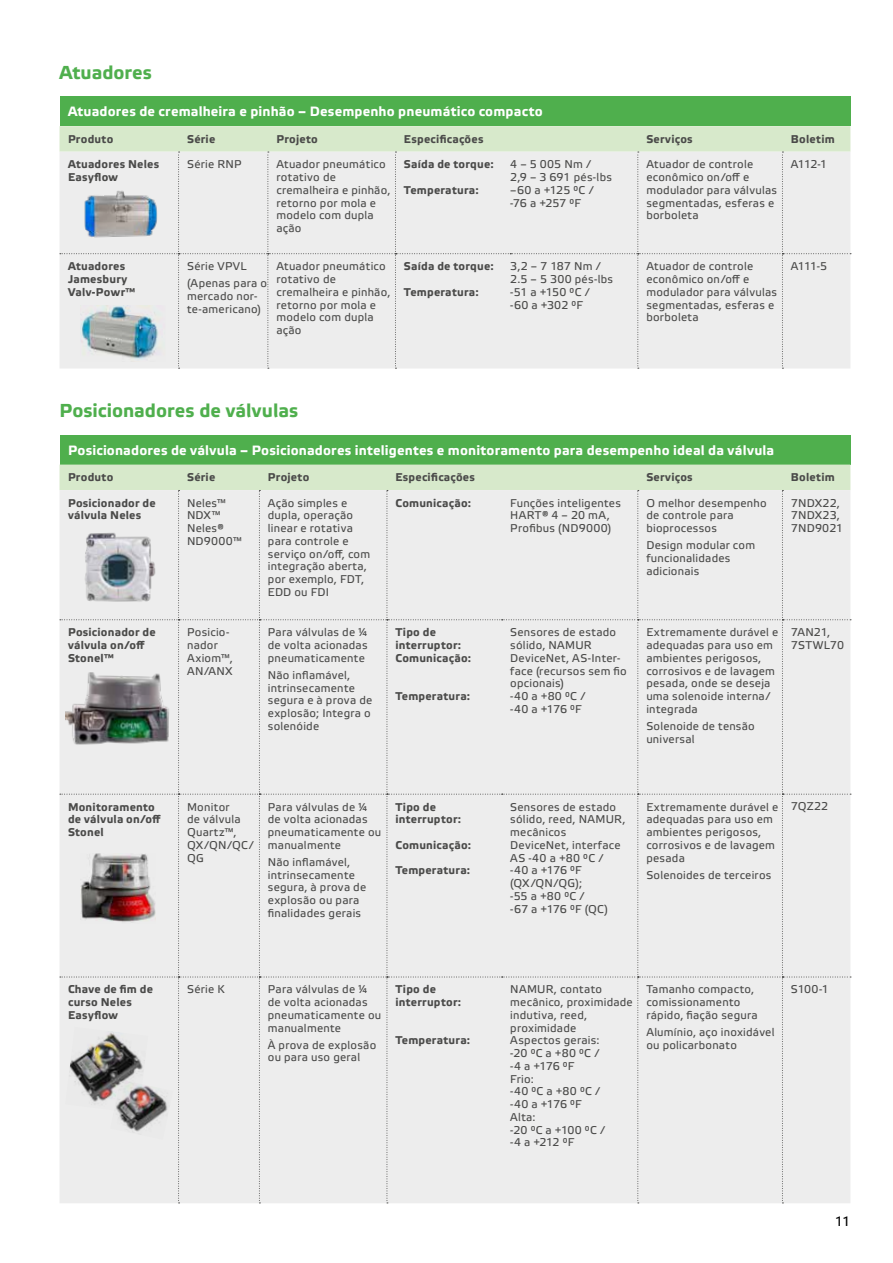
<style>
.page{position:relative;width:893px;height:1263px;background:#fff}
.page>*{position:absolute;margin:0;border:0;box-sizing:border-box;transform-origin:0 0}
.t1{font:700 18.75px "Etelka Text Pro";color:#4faf4d}
.t2{font:700 13.5px "Etelka Text Pro";letter-spacing:.01em;color:#fff}
.t3{font:13.5px "Etelka Text Pro";color:#000}
.t4{font:11.25px/12.8px "Etelka Text Pro";letter-spacing:.02em;color:#4a4a49}
.t5{font:700 11.25px/12.8px "Etelka Text Pro";letter-spacing:.02em;color:#4a4a49}
</style>
<div class="page">
<div style="left:60px;top:435px;width:790px;height:30px;background:#4faf4d"></div>
<div style="left:60px;top:465px;width:791px;height:738px;background:#ededed"></div>
<div style="left:60px;top:96px;width:790px;height:30px;background:#4faf4d"></div>
<svg style="left:60px;top:126px;width:791px;height:243px;background:#eaece8"></svg>
<img style="left:83px;top:189px;width:76px;height:50px">
<img style="left:81px;top:305px;width:84px;height:56px">
<img style="left:110px;top:1080px;width:63px;height:60px">
<img style="left:65px;top:1027px;width:83px;height:86px">
<img style="left:66px;top:672px;width:107px;height:76px">
<img style="left:80px;top:853px;width:76px;height:71px">
<img style="left:83px;top:531px;width:75px;height:73px">
<h1 class="t1" style="left:60px;top:62px;width:94px">Atuadores</h1>
<p class="t2" style="left:68px;top:104px;width:476px">Atuadores de cremalheira e pinhão – Desempenho pneumático compacto</p>
<p class="t5" style="left:68px;top:133px;width:47px">Produto</p>
<p class="t5" style="left:187px;top:133px;width:30px">Série</p>
<p class="t5" style="left:276px;top:133px;width:43px">Projeto</p>
<p class="t5" style="left:404px;top:133px;width:81px">Especificações</p>
<p class="t5" style="left:646px;top:133px;width:48px">Serviços</p>
<p class="t5" style="left:791px;top:133px;width:45px">Boletim</p>
<p class="t5" style="left:68px;top:159px;width:93px">Atuadores Neles<br>Easyflow</p>
<p class="t4" style="left:187px;top:159px;width:56px">Série RNP</p>
<p class="t4" style="left:276px;top:159px;width:115px">Atuador pneumático rotativo de cremalheira e pinhão, retorno por mola e modelo com dupla ação</p>
<p class="t5" style="left:404px;top:159px;width:91px">Saída de torque:</p>
<p class="t4" style="left:510px;top:159px;width:103px">4 – 5 005 Nm /<br>2,9 – 3 691 pés-lbs –60 a +125 °C / -76 a +257 °F</p>
<p class="t4" style="left:646px;top:159px;width:132px">Atuador de controle econômico on/off e modulador para válvulas segmentadas, esferas e borboleta</p>
<p class="t4" style="left:791px;top:159px;width:38px">A112-1</p>
<p class="t5" style="left:404px;top:184px;width:76px">Temperatura:</p>
<p class="t5" style="left:68px;top:261px;width:69px">Atuadores<br>Jamesbury<br>Valv-Powr™</p>
<p class="t4" style="left:187px;top:259px;width:82px;line-height:17px">Série VPVL (Apenas para o</p>
<p class="t4" style="left:187px;top:290px;width:75px">mercado nor&shy;te-americano)</p>
<p class="t4" style="left:276px;top:261px;width:115px">Atuador pneumático rotativo de cremalheira e pinhão, retorno por mola e modelo com dupla ação</p>
<p class="t5" style="left:404px;top:261px;width:91px">Saída de torque:</p>
<p class="t5" style="left:404px;top:286px;width:76px">Temperatura:</p>
<p class="t4" style="left:510px;top:261px;width:104px">3,2 – 7 187 Nm /<br>2.5 – 5 300 pés-lbs -51 a +150 °C /<br>-60 a +302 °F</p>
<p class="t4" style="left:646px;top:261px;width:132px">Atuador de controle econômico on/off e modulador para válvulas segmentadas, esferas e borboleta</p>
<p class="t4" style="left:791px;top:261px;width:38px">A111-5</p>
<h1 class="t1" style="left:60px;top:400px;width:240px">Posicionadores de válvulas</h1>
<p class="t2" style="left:68px;top:442px;width:708px">Posicionadores de válvula – Posicionadores inteligentes e monitoramento para desempenho ideal da válvula</p>
<p class="t5" style="left:68px;top:472px;width:47px">Produto</p>
<p class="t5" style="left:187px;top:472px;width:30px">Série</p>
<p class="t5" style="left:268px;top:472px;width:43px">Projeto</p>
<p class="t5" style="left:395px;top:472px;width:81px">Especificações</p>
<p class="t5" style="left:646px;top:472px;width:48px">Serviços</p>
<p class="t5" style="left:791px;top:472px;width:45px">Boletim</p>
<p class="t5" style="left:68px;top:497px;width:89px">Posicionador de válvula Neles</p>
<p class="t4" style="left:187px;top:497px;width:56px">Neles™<br>NDX™<br>Neles®<br>ND9000™</p>
<p class="t4" style="left:268px;top:497px;width:104px">Ação simples e dupla, operação linear e rotativa para controle e serviço on/off, com integração aberta, por exemplo, FDT,<br>EDD ou FDI</p>
<p class="t5" style="left:395px;top:497px;width:77px">Comunicação:</p>
<p class="t4" style="left:510px;top:497px;width:112px">Funções inteligentes<br>HART® 4 – 20 mA,<br>Profibus (ND9000)</p>
<p class="t4" style="left:646px;top:497px;width:122px">O melhor desempenho de controle para bioprocessos</p>
<p class="t4" style="left:791px;top:497px;width:54px">7NDX22,<br>7NDX23,<br>7ND9021</p>
<p class="t4" style="left:646px;top:540px;width:110px">Design modular com funcionalidades adicionais</p>
<p class="t5" style="left:68px;top:627px;width:89px">Posicionador de válvula on/off<br>Stonel™</p>
<p class="t4" style="left:187px;top:627px;width:47px">Posicio&shy;nador<br>Axiom™,<br>AN/ANX</p>
<p class="t4" style="left:268px;top:627px;width:101px;text-align:justify">Para válvulas de 1/4 de volta acionadas pneumaticamente</p>
<p class="t4" style="left:268px;top:669px;width:106px">Não inflamável, intrinsecamente segura e à prova de explosão; Integra o solenóide</p>
<p class="t5" style="left:395px;top:627px;width:77px">Tipo de interruptor:<br>Comunicação:</p>
<p class="t5" style="left:395px;top:690px;width:76px">Temperatura:</p>
<p class="t5" style="left:68px;top:801px;width:94px">Monitoramento de válvula on/off<br>Stonel</p>
<p class="t4" style="left:187px;top:801px;width:68px">Monitor<br>de válvula<br>Quartz™,<br>QX/QN/QC/<br>QG</p>
<p class="t4" style="left:268px;top:801px;width:115px">Para válvulas de 1/4 de volta acionadas pneumaticamente ou manualmente</p>
<p class="t4" style="left:268px;top:856px;width:100px">Não inflamável, intrinsecamente segura, à prova de explosão ou para finalidades gerais</p>
<p class="t5" style="left:395px;top:801px;width:67px">Tipo de interruptor:</p>
<p class="t5" style="left:395px;top:839px;width:77px">Comunicação:</p>
<p class="t5" style="left:395px;top:865px;width:76px">Temperatura:</p>
<p class="t5" style="left:68px;top:984px;width:86px">Chave de fim de curso Neles<br>Easyflow</p>
<p class="t4" style="left:187px;top:984px;width:39px">Série K</p>
<p class="t4" style="left:268px;top:984px;width:115px">Para válvulas de 1/4 de volta acionadas pneumaticamente ou manualmente</p>
<p class="t4" style="left:268px;top:1039px;width:110px">À prova de explosão ou para uso geral</p>
<p class="t5" style="left:395px;top:984px;width:67px">Tipo de interruptor:</p>
<p class="t5" style="left:395px;top:1035px;width:76px">Temperatura:</p>
<p class="t4" style="left:510px;top:627px;width:118px">Sensores de estado sólido, NAMUR<br>DeviceNet, AS-Inter&shy;face (recursos sem fio opcionais)<br>-40 a +80 °C /<br>-40 a +176 °F</p>
<p class="t4" style="left:646px;top:627px;width:133px">Extremamente durável e adequadas para uso em ambientes perigosos, corrosivos e de lavagem pesada, onde se deseja uma solenoide interna/ integrada</p>
<p class="t4" style="left:646px;top:720px;width:110px">Solenoide de tensão universal</p>
<p class="t4" style="left:791px;top:627px;width:55px">7AN21,<br>7STWL70</p>
<p class="t4" style="left:510px;top:801px;width:117px">Sensores de estado sólido, reed, NAMUR, mecânicos<br>DeviceNet, interface<br>AS -40 a +80 °C /<br>-40 a +176 °F (QX/QN/QG);<br>-55 a +80 °C /<br>-67 a +176 °F (QC)</p>
<p class="t4" style="left:646px;top:801px;width:133px">Extremamente durável e adequadas para uso em ambientes perigosos, corrosivos e de lavagem pesada</p>
<p class="t4" style="left:646px;top:869px;width:127px">Solenoides de terceiros</p>
<p class="t4" style="left:791px;top:801px;width:39px">7QZ22</p>
<p class="t4" style="left:510px;top:984px;width:124px">NAMUR, contato mecânico, proximidade indutiva, reed, proximidade<br>Aspectos gerais:<br>-20 °C a +80 °C /<br>-4 a +176 °F<br>Frio:<br>-40 °C a +80 °C /<br>-40 a +176 °F<br>Alta:<br>-20 °C a +100 °C /<br>-4 a +212 °F</p>
<p class="t4" style="left:646px;top:984px;width:113px">Tamanho compacto, comissionamento rápido, fiação segura</p>
<p class="t4" style="left:646px;top:1026px;width:130px">Alumínio, aço inoxidável ou policarbonato</p>
<p class="t4" style="left:791px;top:984px;width:39px">S100-1</p>
<p class="t3" style="left:835px;top:1214px;width:17px">11</p>
</div>
